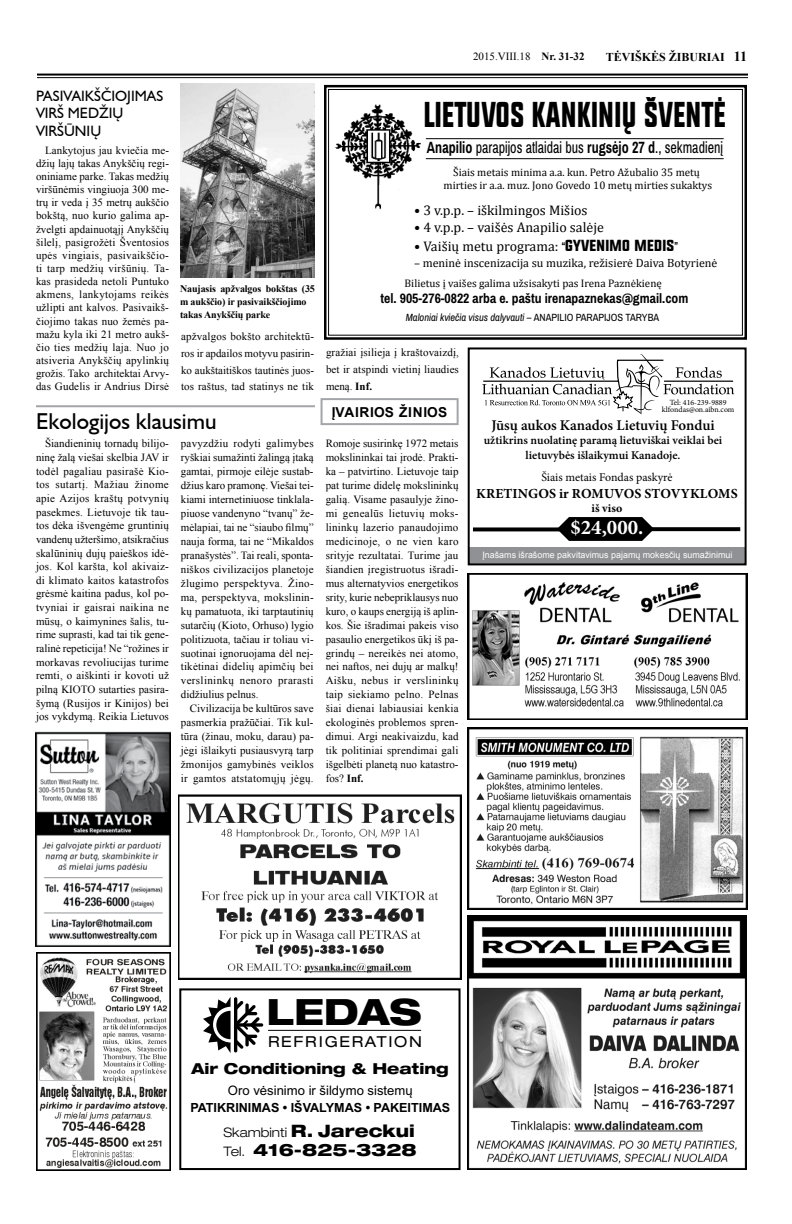
<style>
.page{position:relative;width:792px;height:1224px;background:#fff}
.page>*{position:absolute;margin:0;border:0;box-sizing:border-box;transform-origin:0 0}
.t1{font:800 expanded 36.3px "Helvetica Neue";color:#000}
.t2{font:35.8px "UPBOLTERS";color:#000;scale:.8 1}
.t3{font:23px "Humanist 521 LT Normal";color:#000}
.t4{font:700 20.8px "Minion Pro";color:#fff}
.t5{font:800 expanded 17.1px/19.5px "Helvetica Neue";color:#000}
.t6{font:16.3px "Archivo Narrow";color:#000;scale:.86 1}
.t7{font:800 expanded 15.1px "Helvetica Neue";color:#000}
.t8{font:expanded 15.1px "Helvetica Neue";letter-spacing:.11em;color:#000}
.t9{font:15px/17.6px "Humanist 521 LT Normal";color:#000}
.t10{font:600 14.9px "Minion Pro";color:#000}
.t11{font:14px "Cambria Math";color:#000}
.t12{font:700 13.9px "Minion Pro";letter-spacing:.01em;color:#000}
.t13{font:700 13.7px "Archivo Narrow";color:#000}
.t14{font:700 13.7px "Arial";letter-spacing:.035em;color:#000}
.t15{font:13.1px "Arial";color:#000}
.t16{font:700 12.6px "Arial";color:#000}
.t17{font:12px "Cambria Math";color:#000}
.t18{font:700 12px "Times New Roman";color:#000}
.t19{font:600 11.9px/14.3px "Minion Pro";color:#000;text-align:center}
.t20{font:11.9px "Minion Pro";letter-spacing:-.005em;color:#000}
.t21{font:700 11.9px "Minion Pro";letter-spacing:.005em;color:#000}
.t22{font:11px/13.9px "Times New Roman";letter-spacing:.01em;color:#000;text-align:justify}
.t23{font:11px/13.2px "Cambria Math";color:#000;text-align:center}
.t24{font:italic 10.5px "Archivo Narrow";color:#000}
.t25{font:700 10px/13px "Times New Roman";letter-spacing:-.01em;color:#000}
.t26{font:8.9px "Arial";color:#fff}
.t27{font:7.9px/6.9px "Minion Pro";color:#000;text-align:center}
.s1{font-weight:700}
.s2{font-size:14px}
.s3{font-family:"Archivo Narrow";font-size:13px}
.s4{font-family:"UPBOLTERS";font-size:16px}
.s5{font-style:normal}
.s6{font-weight:300;font-size:13.1px}
</style>
<div class="page">
<div style="left:469px;top:547px;width:277px;height:17px;background:#8f9194"></div>
<img style="left:468px;top:916px;width:279px;height:254px">
<img style="left:467px;top:727px;width:280px;height:182px">
<img style="left:468px;top:574px;width:280px;height:145px">
<hr style="left:37px;top:74px;width:711px;height:2px;background:#000">
<hr style="left:37px;top:77px;width:711px;height:1px;background:#000">
<svg style="left:482px;top:354px;width:252px;height:60px"></svg>
<div style="left:468px;top:347px;width:279px;height:218px;border:2px solid #000"></div>
<div style="left:666px;top:399px;width:67px;height:14px;background:#fff"></div>
<svg style="left:557px;top:517px;width:97px;height:24px;background:#1f1f1f"></svg>
<svg style="left:650px;top:527px;width:90px;height:4px"></svg>
<svg style="left:473px;top:527px;width:87px;height:4px"></svg>
<img style="left:36px;top:952px;width:135px;height:218px">
<img style="left:179px;top:794px;width:282px;height:186px">
<svg style="left:324px;top:84px;width:423px;height:256px"></svg>
<div style="left:328px;top:89px;width:415px;height:247px;border:1px solid #000"></div>
<div style="left:179px;top:988px;width:282px;height:182px;border:2px solid #000"></div>
<hr style="left:268px;top:1030px;width:153px;height:1px;background:#000">
<svg style="left:203px;top:997px;width:60px;height:56px"></svg>
<img style="left:36px;top:731px;width:134px;height:216px">
<img style="left:180px;top:84px;width:135px;height:193px">
<div style="left:321px;top:398px;width:138px;height:27px;background:#fff;border:2px solid #a3a5a8"></div>
<hr style="left:36px;top:405px;width:279px;height:2px;background:#a3a5a8">
<h3 class="t9" style="left:36px;top:86px;width:129px">PASIVAIKŠČIOJIMAS<br>VIRŠ MEDŽIŲ<br>VIRŠŪNIŲ</h3>
<p class="t22" style="left:36px;top:143px;width:135px;line-height:13.1px;text-indent:9px">Lankytojus jau kviečia me&shy;džių lajų takas Anykščių regi&shy;oniniame parke. Takas medžių viršūnėmis vingiuoja 300 me&shy;trų ir veda į 35 metrų aukščio bokštą, nuo kurio galima ap&shy;žvelgti apdainuotąjį Anykščių šilelį, pasigrožėti Šventosios upės vingiais, pasivaikščio&shy;ti tarp medžių viršūnių. Ta&shy;kas prasideda netoli Puntuko akmens, lankytojams reikės užlipti ant kalvos. Pasivaikš&shy;čiojimo takas nuo žemės pa&shy;mažu kyla iki 21 metro aukš&shy;čio ties medžių laja. Nuo jo atsiveria Anykščių apylinkių grožis. Tako architektai Arvy&shy;das Gudelis ir Andrius Dirsė</p>
<p class="t25" style="left:180px;top:282px;width:136px">Naujasis apžvalgos bokštas (35 m aukščio) ir pasivaikščiojimo takas Anykščių parke</p>
<p class="t22" style="left:181px;top:328px;width:135px;line-height:16.6px">apžvalgos bokšto architektū&shy;ros ir apdailos motyvu pasirin&shy;ko aukštaitiškos tautinės juos&shy;tos raštus, tad statinys ne tik</p>
<h3 class="t3" style="left:36px;top:407px;width:182px">Ekologijos klausimu</h3>
<p class="t22" style="left:36px;top:437px;width:134px;line-height:13.6px;text-indent:9px">Šiandieninių tornadų bilijo&shy;ninę žalą viešai skelbia JAV ir todėl pagaliau pasirašė Kio&shy;tos sutartį. Mažiau žinome apie Azijos kraštų potvynių pasekmes. Lietuvoje tik tau&shy;tos dėka išvengėme gruntinių vandenų užteršimo, atsikračius skalūninių dujų paieškos idė&shy;jos. Kol karšta, kol akivaiz&shy;di klimato kaitos katastrofos grėsmė kaitina padus, kol po&shy;tvyniai ir gaisrai naikina ne mūsų, o kaimynines šalis, tu&shy;rime suprasti, kad tai tik gene&shy;ralinė repeticija! Ne “rožines ir morkavas revoliucijas turime remti, o aiškinti ir kovoti už pilną KIOTO sutarties pasira&shy;šymą (Rusijos ir Kinijos) bei jos vykdymą. Reikia Lietuvos</p>
<p class="t22" style="left:181px;top:437px;width:134px">pavyzdžiu rodyti galimybes ryškiai sumažinti žalingą įtaką gamtai, pirmoje eilėje sustab&shy;džius karo pramonę. Viešai tei&shy;kiami internetiniuose tinklala&shy;piuose vandenyno “tvanų” že&shy;mėlapiai, tai ne “siaubo filmų” nauja forma, tai ne “Mikaldos pranašystės”. Tai reali, sponta&shy;niškos civilizacijos planetoje žlugimo perspektyva. Žino&shy;ma, perspektyva, mokslinin&shy;kų pamatuota, iki tarptautinių sutarčių (Kioto, Orhuso) lygio politizuota, tačiau ir toliau vi&shy;suotinai ignoruojama dėl neį&shy;tikėtinai didelių apimčių bei verslininkų nenoro prarasti didžiulius pelnus.</p>
<p class="t22" style="left:181px;top:701px;width:134px;text-indent:9px">Civilizacija be kultūros save pasmerkia pražūčiai. Tik kul&shy;tūra (žinau, moku, darau) pa&shy;jėgi išlaikyti pusiausvyrą tarp žmonijos gamybinės veiklos ir gamtos atstatomųjų jėgų.</p>
<p class="t22" style="left:473px;top:49px;width:113px">2015.VIII.18 <span class="s1">Nr. 31-32</span></p>
<p class="t18" style="left:606px;top:49px;width:143px">TĖVIŠKĖS ŽIBURIAI <span class="s2">11</span></p>
<h2 class="t2" style="left:424px;top:92px;width:379px">LIETUVOS KANKINIŲ ŠVENTĖ</h2>
<h3 class="t6" style="left:427px;top:137px;width:346px"><span class="s1">Anapilio</span> parapijos atlaidai bus <span class="s1">rugsėjo 27 d</span>., sekmadienį</h3>
<p class="t23" style="left:444px;top:166px;width:270px">Šiais metais minima a.a. kun. Petro Ažubalio 35 metų mirties ir a.a. muz. Jono Govedo 10 metų mirties sukaktys</p>
<p class="t11" style="left:414px;top:202px;width:175px">• 3 v.p.p. – iškilmingos Mišios</p>
<p class="t11" style="left:414px;top:219px;width:191px">• 4 v.p.p. – vaišės Anapilio salėje</p>
<p class="t11" style="left:414px;top:238px;width:266px">• Vaišių metu programa: <span class="s3">“</span><span class="s4">GYVENIMO MEDIS</span><span class="s3">”</span></p>
<p class="t17" style="left:414px;top:256px;width:305px">– meninė inscenizacija su muzika, režisierė Daiva Botyrienė</p>
<p class="t23" style="left:405px;top:276px;width:259px">Bilietus į vaišes galima užsisakyti pas Irena Paznėkienę</p>
<p class="t13" style="left:381px;top:290px;width:309px">tel. 905-276-0822 arba e. paštu irenapaznekas@gmail.com</p>
<p class="t24" style="left:406px;top:311px;width:255px">Maloniai kviečia visus dalyvauti – <span class="s5">ANAPILIO PARAPIJOS TARYBA</span></p>
<p class="t22" style="left:326px;top:344px;width:135px;line-height:16.9px">gražiai įsilieja į kraštovaizdį, bet ir atspindi vietinį liaudies meną. <span class="s1">Inf.</span></p>
<p class="t14" style="left:332px;top:403px;width:117px">ĮVAIRIOS ŽINIOS</p>
<p class="t22" style="left:326px;top:437px;width:134px">Romoje susirinkę 1972 metais mokslininkai tai įrodė. Prakti&shy;ka – patvirtino. Lietuvoje taip pat turime didelę mokslininkų galią. Visame pasaulyje žino&shy;mi genealūs lietuvių moks&shy;lininkų lazerio panaudojimo medicinoje, o ne vien karo srityje rezultatai. Turime jau šiandien įregistruotus išradi&shy;mus alternatyvios energetikos srity, kurie nebepriklausys nuo kuro, o kaups energiją iš aplin&shy;kos. Šie išradimai pakeis viso pasaulio energetikos ūkį iš pa&shy;grindų – nereikės nei atomo, nei naftos, nei dujų ar malkų!<br>Aišku, nebus ir verslininkų taip siekiamo pelno. Pelnas šiai dienai labiausiai kenkia ekologinės problemos spren&shy;dimui. Argi neakivaizdu, kad tik politiniai sprendimai gali išgelbėti planetą nuo katastro&shy;fos? <span class="s1">Inf.</span></p>
<p class="t27" style="left:662px;top:399px;width:74px">Tel: 416-239-9889 klfondas@on.aibn.com</p>
<h3 class="t10" style="left:491px;top:415px;width:225px">Jūsų aukos Kanados Lietuvių Fondui</h3>
<p class="t19" style="left:484px;top:433px;width:240px">užtikrins nuolatinę paramą lietuviškai veiklai bei lietuvybės išlaikymui Kanadoje.</p>
<p class="t20" style="left:541px;top:469px;width:133px">Šiais metais Fondas paskyrė</p>
<p class="t12" style="left:476px;top:484px;width:263px">KRETINGOS ir ROMUVOS STOVYKLOMS</p>
<p class="t21" style="left:592px;top:500px;width:32px">iš viso</p>
<h3 class="t4" style="left:571px;top:513px;width:74px">$24,000.</h3>
<p class="t26" style="left:482px;top:549px;width:252px">Įnašams išrašome pakvitavimus pajamų mokesčių sumažinimui</p>
<h1 class="t1" style="left:267px;top:989px;width:157px">LEDAS</h1>
<h3 class="t8" style="left:268px;top:1033px;width:155px">REFRIGERATION</h3>
<h3 class="t7" style="left:192px;top:1059px;width:259px">Air Conditioning &amp; Heating</h3>
<p class="t15" style="left:228px;top:1082px;width:186px">Oro vėsinimo ir šildymo sistemų</p>
<p class="t16" style="left:190px;top:1099px;width:261px">PATIKRINIMAS • IŠVALYMAS • PAKEITIMAS</p>
<h3 class="t5" style="left:223px;top:1120px;width:195px"><span class="s6">Skambinti</span> R. Jareckui<br><span class="s6">Tel.</span> 416-825-3328</h3>
</div>
